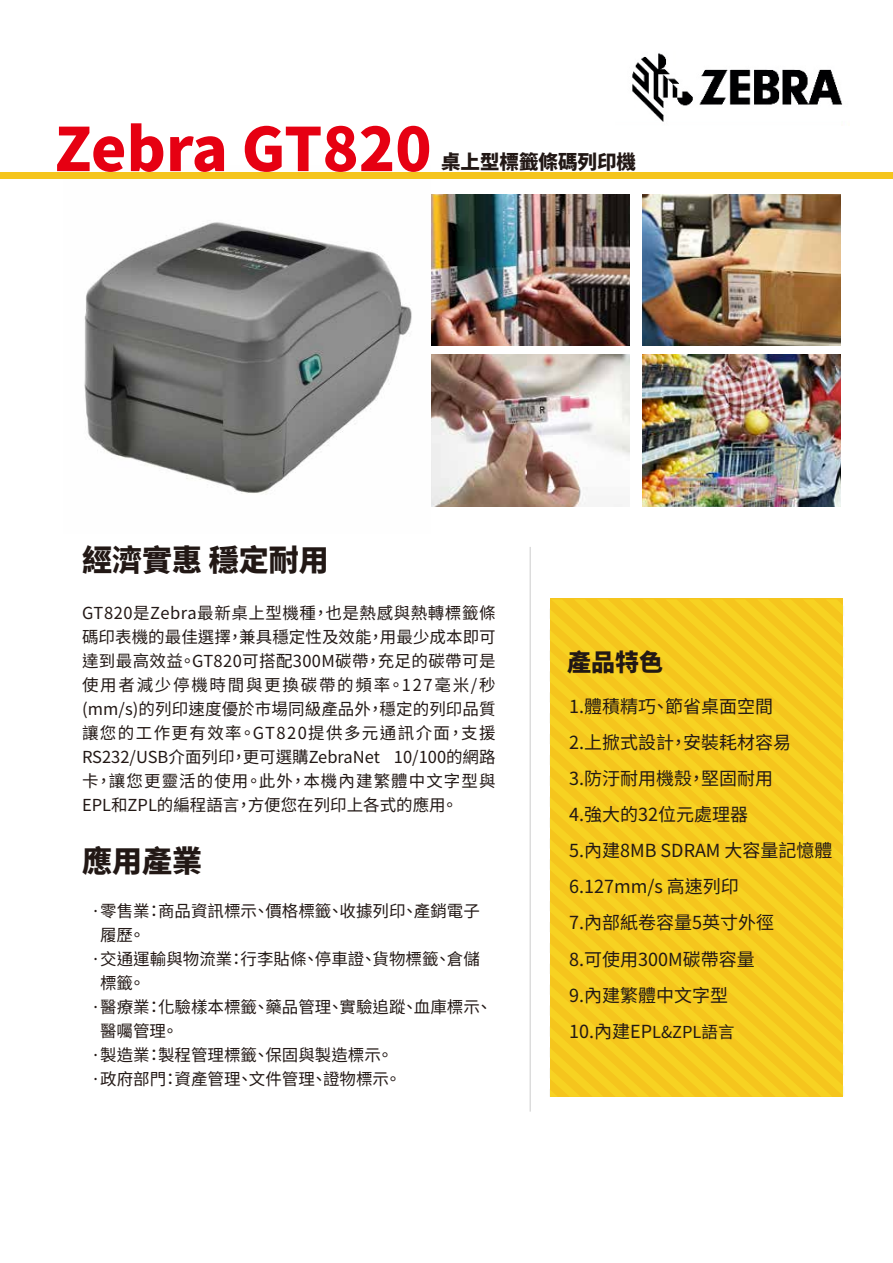
<style>
.page{position:relative;width:893px;height:1263px;background:#fff}
.page>*{position:absolute;margin:0;border:0;box-sizing:border-box;transform-origin:0 0}
.t1{font:900 59.85px "Noto Sans CJ Ktc";color:#e60012}
.t2{font:900 30px "Noto Sans CJ Ktc";color:#221815}
.t3{font:900 24px "Noto Sans CJ Ktc";color:#221815}
.t4{font:900 19.5px "Noto Sans CJ Ktc";color:#221815}
.t5{font:18px/36px "Noto Sans CJ Ktc";color:#221815}
.t6{font:16.5px/24px "Noto Sans CJ Ktc";color:#221815;text-align:justify}
.s1{font-size:16.5px}
</style>
<div class="page">
<img style="left:84px;top:222px;width:328px;height:272px">
<svg style="left:550px;top:1055px;width:259px;height:41px;background:#f5cb1f"></svg>
<svg style="left:550px;top:599px;width:294px;height:456px;background:#f5cb1f"></svg>
<hr style="left:530px;top:547px;width:1px;height:565px;background:#ccc">
<img style="left:632px;top:53px;width:211px;height:69px">
<img style="left:431px;top:194px;width:198px;height:151px">
<img style="left:643px;top:194px;width:198px;height:152px">
<img style="left:431px;top:355px;width:198px;height:151px">
<img style="left:643px;top:355px;width:198px;height:151px">
<div style="left:0;top:172px;width:893px;height:7px;background:#f5c51d"></div>
<p class="t1" style="left:55px;top:115px;width:378px">Zebra GT820</p>
<p class="t4" style="left:441px;top:151px;width:196px">桌上型標籤條碼列印機</p>
<p class="t2" style="left:82px;top:543px;width:248px">經濟實惠 穩定耐用</p>
<p class="t6" style="left:82px;top:601px;width:415px">GT820是Zebra最新桌上型機種，也是熱感與熱轉標籤條碼印表機的最佳選擇，兼具穩定性及效能，用最少成本即可達到最高效益。GT820可搭配300M碳帶，充足的碳帶可是使用者減少停機時間與更換碳帶的頻率。127毫米/秒(mm/s)的列印速度優於市場同級產品外，穩定的列印品質讓您的工作更有效率。GT820提供多元通訊介面，支援RS232/USB介面列印，更可選購ZebraNet 10/100的網路卡，讓您更靈活的使用。此外，本機內建繁體中文字型與EPL和ZPL的編程語言，方便您在列印上各式的應用。</p>
<p class="t2" style="left:82px;top:844px;width:121px">應用產業</p>
<p class="t6" style="left:91px;top:899px;width:390px">·零售業：商品資訊標示、價格標籤、收據列印、產銷電子</p>
<p class="t6" style="left:100px;top:923px;width:47px">履歷。</p>
<p class="t6" style="left:91px;top:947px;width:390px">·交通運輸與物流業：行李貼條、停車證、貨物標籤、倉儲</p>
<p class="t6" style="left:100px;top:971px;width:47px">標籤。</p>
<p class="t6" style="left:91px;top:995px;width:403px">·醫療業：化驗樣本標籤、藥品管理、實驗追蹤、血庫標示、</p>
<p class="t6" style="left:100px;top:1019px;width:80px">醫囑管理。</p>
<p class="t6" style="left:91px;top:1043px;width:304px">·製造業：製程管理標籤、保固與製造標示。</p>
<p class="t6" style="left:91px;top:1067px;width:312px">·政府部門：資產管理、文件管理、證物標示。</p>
<p class="t3" style="left:567px;top:649px;width:97px">產品特色</p>
<p class="t5" style="left:569px;top:689px;width:265px">1.體積精巧、節省桌面空間<br>2.上掀式設計，安裝耗材容易<br>3.防汙耐用機殼，堅固耐用<br>4.強大的32位元處理器<br>5.內建8MB SDRAM 大容量記憶體<br>6.127mm/s 高速列印<br>7.內部紙卷容量5英寸外徑<br>8.可使用300M碳帶容量<br>9.內建繁體中文字型<br>10.內建EP<span class="s1">L&amp;ZPL語言</span></p>
</div>
